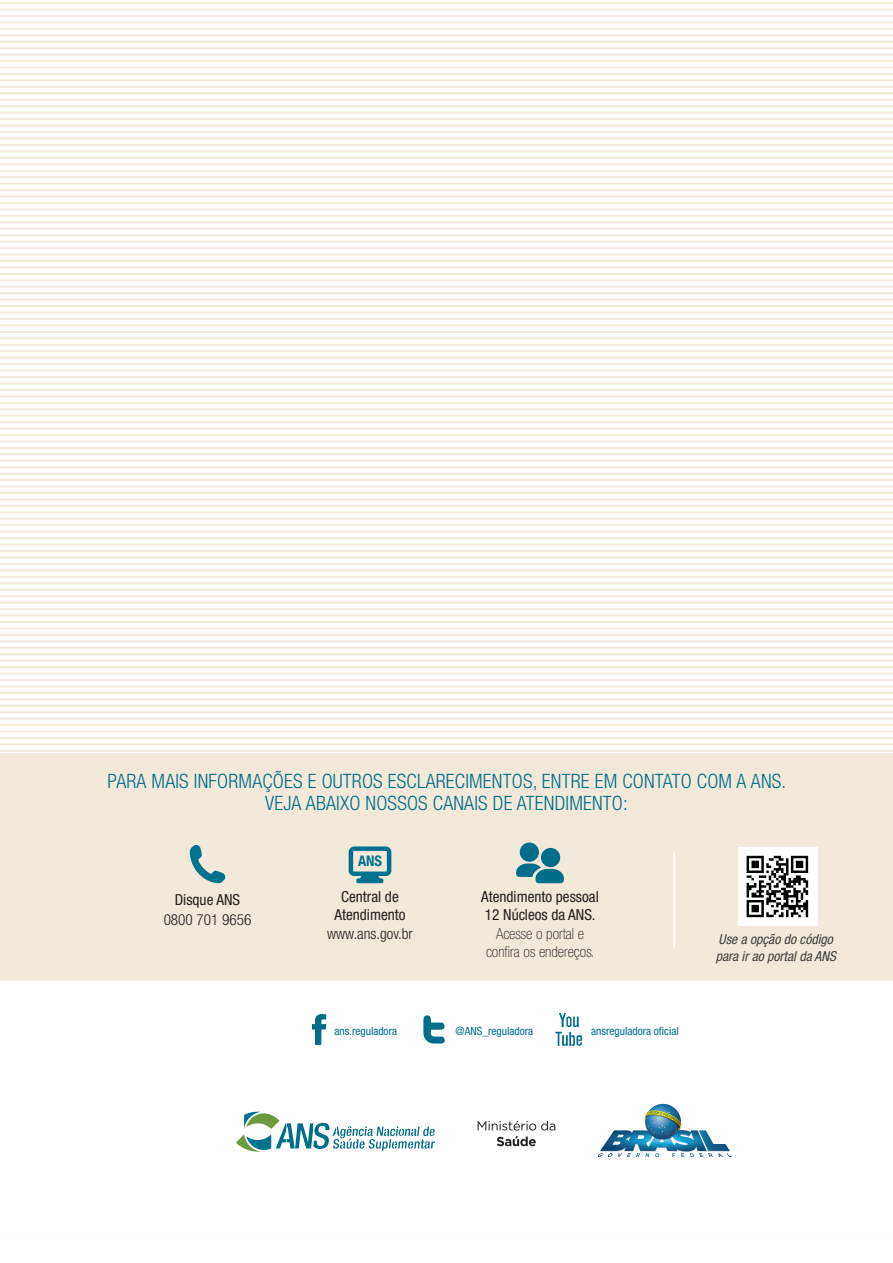
<style>
.page{position:relative;width:893px;height:1263px;background:#fff}
.page>*{position:absolute;margin:0;border:0;box-sizing:border-box;transform-origin:0 0}
.texto{font:300 condensed 19.8px "Helvetica Neue";letter-spacing:.01em;color:#006d89}
.texto-2{font:condensed 15.3px/18.3px "Helvetica Neue";color:#231f20;text-align:center}
.texto-3{font:100 condensed 15.3px/18.3px "Helvetica Neue";color:#231f20;text-align:center}
.texto-4{font:300 condensed 15.3px "Helvetica Neue";color:#231f20}
.t1{font:700 condensed 14.55px "Helvetica Neue";color:#00718e}
.texto-5{font:italic condensed 13.65px/16.5px "Helvetica Neue";color:#3e3e3f}
.t2{font:condensed 11.4px "Helvetica Neue";color:#006d89}
</style>
<div class="page">
<hr style="left:0;top:750px;width:893px;height:2px;background:#f2e9da">
<hr style="left:0;top:743px;width:893px;height:2px;background:#f2e9da">
<hr style="left:0;top:737px;width:893px;height:2px;background:#f2e9da">
<hr style="left:0;top:731px;width:893px;height:1px;background:#f2e9da">
<hr style="left:0;top:724px;width:893px;height:2px;background:#f2e9da">
<hr style="left:0;top:718px;width:893px;height:2px;background:#f2e9da">
<hr style="left:0;top:711px;width:893px;height:2px;background:#f2e9da">
<hr style="left:0;top:705px;width:893px;height:2px;background:#f2e9da">
<hr style="left:0;top:698px;width:893px;height:2px;background:#f2e9da">
<hr style="left:0;top:692px;width:893px;height:2px;background:#f2e9da">
<hr style="left:0;top:685px;width:893px;height:2px;background:#f2e9da">
<hr style="left:0;top:679px;width:893px;height:2px;background:#f2e9da">
<hr style="left:0;top:672px;width:893px;height:2px;background:#f2e9da">
<hr style="left:0;top:666px;width:893px;height:2px;background:#f2e9da">
<hr style="left:0;top:660px;width:893px;height:2px;background:#f2e9da">
<hr style="left:0;top:653px;width:893px;height:2px;background:#f2e9da">
<hr style="left:0;top:647px;width:893px;height:2px;background:#f2e9da">
<hr style="left:0;top:640px;width:893px;height:2px;background:#f2e9da">
<hr style="left:0;top:634px;width:893px;height:2px;background:#f2e9da">
<hr style="left:0;top:627px;width:893px;height:2px;background:#f2e9da">
<hr style="left:0;top:621px;width:893px;height:2px;background:#f2e9da">
<hr style="left:0;top:614px;width:893px;height:2px;background:#f2e9da">
<hr style="left:0;top:608px;width:893px;height:2px;background:#f2e9da">
<hr style="left:0;top:602px;width:893px;height:2px;background:#f2e9da">
<hr style="left:0;top:595px;width:893px;height:2px;background:#f2e9da">
<hr style="left:0;top:589px;width:893px;height:2px;background:#f2e9da">
<hr style="left:0;top:582px;width:893px;height:2px;background:#f2e9da">
<hr style="left:0;top:576px;width:893px;height:2px;background:#f2e9da">
<hr style="left:0;top:569px;width:893px;height:2px;background:#f2e9da">
<hr style="left:0;top:563px;width:893px;height:2px;background:#f2e9da">
<hr style="left:0;top:556px;width:893px;height:2px;background:#f2e9da">
<hr style="left:0;top:550px;width:893px;height:2px;background:#f2e9da">
<hr style="left:0;top:544px;width:893px;height:1px;background:#f2e9da">
<hr style="left:0;top:537px;width:893px;height:2px;background:#f2e9da">
<hr style="left:0;top:531px;width:893px;height:2px;background:#f2e9da">
<hr style="left:0;top:524px;width:893px;height:2px;background:#f2e9da">
<hr style="left:0;top:518px;width:893px;height:2px;background:#f2e9da">
<hr style="left:0;top:511px;width:893px;height:2px;background:#f2e9da">
<hr style="left:0;top:505px;width:893px;height:2px;background:#f2e9da">
<hr style="left:0;top:498px;width:893px;height:2px;background:#f2e9da">
<hr style="left:0;top:492px;width:893px;height:2px;background:#f2e9da">
<hr style="left:0;top:486px;width:893px;height:1px;background:#f2e9da">
<hr style="left:0;top:479px;width:893px;height:2px;background:#f2e9da">
<hr style="left:0;top:473px;width:893px;height:2px;background:#f2e9da">
<hr style="left:0;top:466px;width:893px;height:2px;background:#f2e9da">
<hr style="left:0;top:460px;width:893px;height:2px;background:#f2e9da">
<hr style="left:0;top:453px;width:893px;height:2px;background:#f2e9da">
<hr style="left:0;top:447px;width:893px;height:2px;background:#f2e9da">
<hr style="left:0;top:440px;width:893px;height:2px;background:#f2e9da">
<hr style="left:0;top:434px;width:893px;height:2px;background:#f2e9da">
<hr style="left:0;top:428px;width:893px;height:1px;background:#f2e9da">
<hr style="left:0;top:421px;width:893px;height:2px;background:#f2e9da">
<hr style="left:0;top:415px;width:893px;height:2px;background:#f2e9da">
<hr style="left:0;top:408px;width:893px;height:2px;background:#f2e9da">
<hr style="left:0;top:402px;width:893px;height:2px;background:#f2e9da">
<hr style="left:0;top:395px;width:893px;height:2px;background:#f2e9da">
<hr style="left:0;top:389px;width:893px;height:2px;background:#f2e9da">
<hr style="left:0;top:382px;width:893px;height:2px;background:#f2e9da">
<hr style="left:0;top:376px;width:893px;height:2px;background:#f2e9da">
<hr style="left:0;top:370px;width:893px;height:1px;background:#f2e9da">
<hr style="left:0;top:363px;width:893px;height:2px;background:#f2e9da">
<hr style="left:0;top:357px;width:893px;height:2px;background:#f2e9da">
<hr style="left:0;top:350px;width:893px;height:2px;background:#f2e9da">
<hr style="left:0;top:344px;width:893px;height:2px;background:#f2e9da">
<hr style="left:0;top:337px;width:893px;height:2px;background:#f2e9da">
<hr style="left:0;top:331px;width:893px;height:2px;background:#f2e9da">
<hr style="left:0;top:324px;width:893px;height:2px;background:#f2e9da">
<hr style="left:0;top:318px;width:893px;height:2px;background:#f2e9da">
<hr style="left:0;top:312px;width:893px;height:1px;background:#f2e9da">
<hr style="left:0;top:305px;width:893px;height:2px;background:#f2e9da">
<hr style="left:0;top:299px;width:893px;height:2px;background:#f2e9da">
<hr style="left:0;top:292px;width:893px;height:2px;background:#f2e9da">
<hr style="left:0;top:286px;width:893px;height:2px;background:#f2e9da">
<hr style="left:0;top:279px;width:893px;height:2px;background:#f2e9da">
<hr style="left:0;top:273px;width:893px;height:2px;background:#f2e9da">
<hr style="left:0;top:266px;width:893px;height:2px;background:#f2e9da">
<hr style="left:0;top:260px;width:893px;height:2px;background:#f2e9da">
<hr style="left:0;top:254px;width:893px;height:1px;background:#f2e9da">
<hr style="left:0;top:247px;width:893px;height:2px;background:#f2e9da">
<hr style="left:0;top:241px;width:893px;height:2px;background:#f2e9da">
<hr style="left:0;top:234px;width:893px;height:2px;background:#f2e9da">
<hr style="left:0;top:228px;width:893px;height:2px;background:#f2e9da">
<hr style="left:0;top:221px;width:893px;height:2px;background:#f2e9da">
<hr style="left:0;top:215px;width:893px;height:2px;background:#f2e9da">
<hr style="left:0;top:208px;width:893px;height:2px;background:#f2e9da">
<hr style="left:0;top:202px;width:893px;height:2px;background:#f2e9da">
<hr style="left:0;top:196px;width:893px;height:1px;background:#f2e9da">
<hr style="left:0;top:189px;width:893px;height:2px;background:#f2e9da">
<hr style="left:0;top:183px;width:893px;height:2px;background:#f2e9da">
<hr style="left:0;top:176px;width:893px;height:2px;background:#f2e9da">
<hr style="left:0;top:170px;width:893px;height:2px;background:#f2e9da">
<hr style="left:0;top:163px;width:893px;height:2px;background:#f2e9da">
<hr style="left:0;top:157px;width:893px;height:2px;background:#f2e9da">
<hr style="left:0;top:150px;width:893px;height:2px;background:#f2e9da">
<hr style="left:0;top:144px;width:893px;height:2px;background:#f2e9da">
<hr style="left:0;top:137px;width:893px;height:2px;background:#f2e9da">
<hr style="left:0;top:131px;width:893px;height:2px;background:#f2e9da">
<hr style="left:0;top:125px;width:893px;height:2px;background:#f2e9da">
<hr style="left:0;top:118px;width:893px;height:2px;background:#f2e9da">
<hr style="left:0;top:112px;width:893px;height:2px;background:#f2e9da">
<hr style="left:0;top:105px;width:893px;height:2px;background:#f2e9da">
<hr style="left:0;top:99px;width:893px;height:2px;background:#f2e9da">
<hr style="left:0;top:92px;width:893px;height:2px;background:#f2e9da">
<hr style="left:0;top:86px;width:893px;height:2px;background:#f2e9da">
<hr style="left:0;top:79px;width:893px;height:2px;background:#f2e9da">
<hr style="left:0;top:73px;width:893px;height:2px;background:#f2e9da">
<hr style="left:0;top:67px;width:893px;height:1px;background:#f2e9da">
<hr style="left:0;top:60px;width:893px;height:2px;background:#f2e9da">
<hr style="left:0;top:54px;width:893px;height:2px;background:#f2e9da">
<hr style="left:0;top:47px;width:893px;height:2px;background:#f2e9da">
<hr style="left:0;top:41px;width:893px;height:2px;background:#f2e9da">
<hr style="left:0;top:34px;width:893px;height:2px;background:#f2e9da">
<hr style="left:0;top:28px;width:893px;height:2px;background:#f2e9da">
<hr style="left:0;top:21px;width:893px;height:2px;background:#f2e9da">
<hr style="left:0;top:15px;width:893px;height:2px;background:#f2e9da">
<hr style="left:0;top:9px;width:893px;height:1px;background:#f2e9da">
<hr style="left:0;top:2px;width:893px;height:2px;background:#f2e9da">
<div style="left:0;top:753px;width:893px;height:228px;background:#f2e9da"></div>
<svg style="left:190px;top:845px;width:35px;height:38px"></svg>
<svg style="left:349px;top:846px;width:42px;height:37px"></svg>
<div style="left:541px;top:848px;width:19px;height:19px;background:#006d89;border-radius:50%"></div>
<div style="left:520px;top:842px;width:19px;height:20px;background:#006d89;border-radius:50%"></div>
<svg style="left:516px;top:863px;width:48px;height:20px"></svg>
<img style="left:739px;top:848px;width:78px;height:78px">
<hr style="left:673px;top:852px;width:2px;height:96px;background:#fff">
<svg style="left:312px;top:1014px;width:14px;height:31px"></svg>
<svg style="left:423px;top:1015px;width:22px;height:28px"></svg>
<svg style="left:555px;top:1013px;width:27px;height:33px"></svg>
<svg style="left:478px;top:1121px;width:77px;height:9px"></svg>
<svg style="left:497px;top:1136px;width:39px;height:10px"></svg>
<svg style="left:236px;top:1112px;width:199px;height:40px"></svg>
<svg style="left:645px;top:1104px;width:36px;height:36px"></svg>
<img style="left:598px;top:1110px;width:134px;height:47px">
<p class="texto" style="left:107px;top:769px;width:680px">PARA MAIS INFORMAÇÕES E OUTROS ESCLARECIMENTOS, ENTRE EM CONTATO COM A ANS.</p>
<p class="texto" style="left:265px;top:792px;width:364px">VEJA ABAIXO NOSSOS CANAIS DE ATENDIMENTO:</p>
<p class="texto-2" style="left:175px;top:890px;width:67px">Disque ANS</p>
<p class="texto-4" style="left:164px;top:911px;width:89px">0800 701 9656</p>
<p class="t1" style="left:358px;top:852px;width:26px">ANS</p>
<p class="texto-2" style="left:334px;top:887px;width:73px">Central de<br>Atendimento</p>
<p class="texto-4" style="left:327px;top:924px;width:87px">www.ans.gov.br</p>
<p class="texto-2" style="left:481px;top:887px;width:119px">Atendimento pessoal</p>
<p class="texto-2" style="left:485px;top:906px;width:112px">12 Núcleos da ANS.</p>
<p class="texto-3" style="left:486px;top:924px;width:110px">Acesse o portal e confira os endereços.</p>
<p class="texto-5" style="left:716px;top:931px;width:122px">Use a opção do código para ir ao portal da ANS</p>
<p class="t2" style="left:334px;top:1024px;width:64px">ans.reguladora</p>
<p class="t2" style="left:456px;top:1024px;width:79px">@ANS_reguladora</p>
<p class="t2" style="left:591px;top:1025px;width:89px">ansreguladora oficial</p>
</div>
